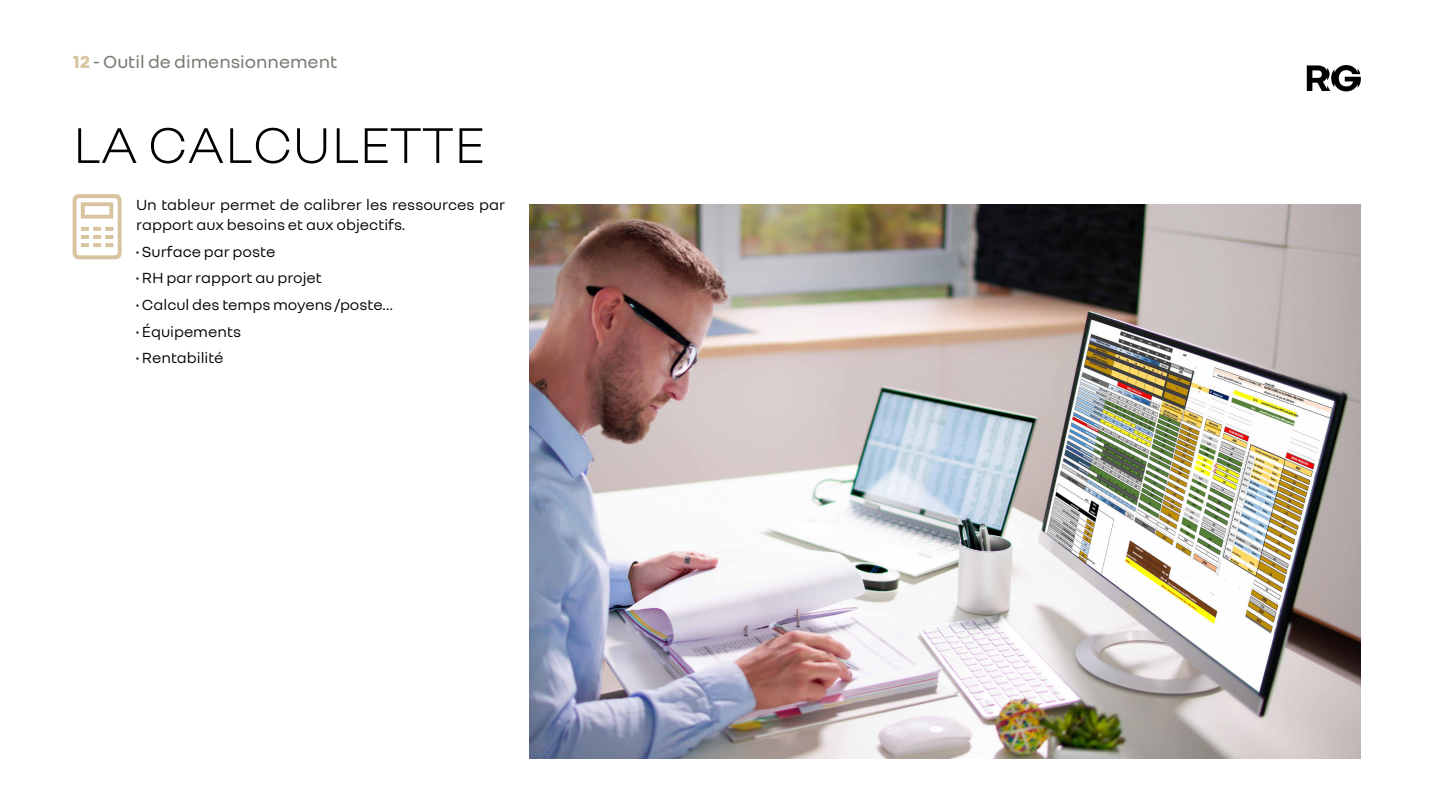
<style>
.page{position:relative;width:1438px;height:808px;background:#fff}
.page>*{position:absolute;margin:0;border:0;box-sizing:border-box;transform-origin:0 0}
.t1{font:300 54.15px "Renault Group";color:#000}
.t2{font:18.75px "Renault Group";color:#7b7b74}
.t3{font:15.75px/20.2px "Renault Group";color:#000}
.s1{font-weight:800;color:#d9c4a1}
</style>
<div class="page">
<img style="left:530px;top:205px;width:830px;height:553px">
<svg style="left:73px;top:194px;width:49px;height:65px"></svg>
<svg style="left:1306px;top:65px;width:54px;height:26px"></svg>
<p class="t2" style="left:73px;top:50px;width:266px"><span class="s1">12</span> - Outil de dimensionnement</p>
<p class="t1" style="left:73px;top:111px;width:413px">LA CALCULETTE</p>
<p class="t3" style="left:136px;top:193px;width:370px">Un tableur permet de calibrer les ressources par rapport aux besoins et aux objectifs.</p>
<p class="t3" style="left:136px;top:240px;width:141px">• Surface par poste</p>
<p class="t3" style="left:136px;top:267px;width:187px">• RH par rapport au projet</p>
<p class="t3" style="left:136px;top:294px;width:258px">• Calcul des temps moyens /poste…</p>
<p class="t3" style="left:136px;top:321px;width:106px">• Équipements</p>
<p class="t3" style="left:136px;top:347px;width:89px">• Rentabilité</p>
</div>
